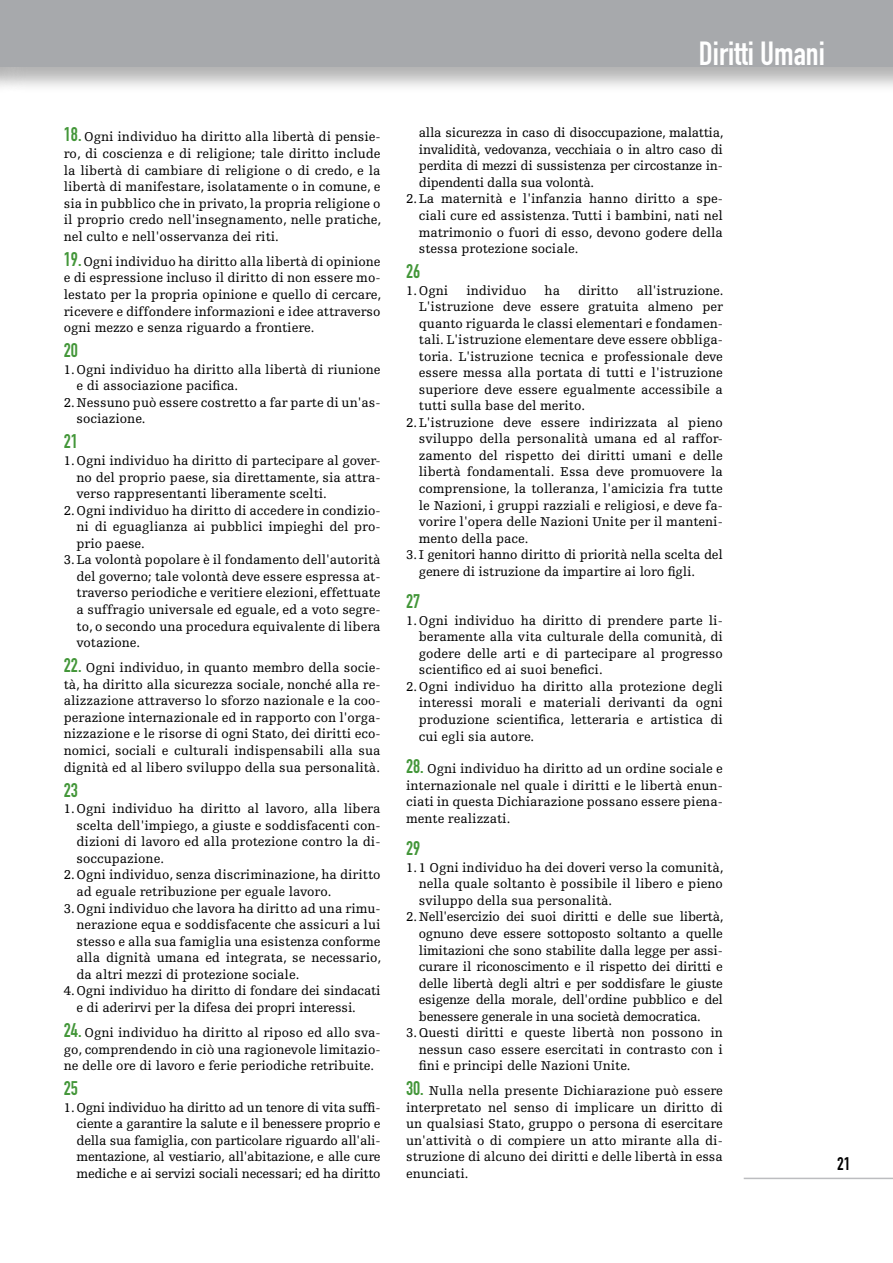
<style>
.page{position:relative;width:893px;height:1263px;background:#fff}
.page>*{position:absolute;margin:0;border:0;box-sizing:border-box;transform-origin:0 0}
.t1{font:33px "DIN Engschrift Std";color:#fff}
.t2{font:19.5px "DIN Engschrift Std";color:#439639}
.t3{font:18px "DIN Engschrift Std";color:#000}
.t4{font:13.5px/16.5px "Egyptienne FLT Std";color:#000;text-align:justify}
.t5{font:13.5px "Egyptienne FLT Std";letter-spacing:-.02em;color:#000}
.s1{font-family:"DIN Engschrift Std";font-size:19.5px;color:#439639}
</style>
<div class="page">
<hr style="left:744px;top:1178px;width:149px;height:1px;background:#bcbdc0">
<div style="left:0;top:0;width:893px;height:93px;background:#000;opacity:.3"></div>
<div style="left:0;top:0;width:893px;height:66px;background:#a7a9ac"></div>
<p class="t4" style="left:64px;top:129px;width:319px"><span class="s1">18.</span> Ogni individuo ha diritto alla libertà di pensie&shy;ro, di coscienza e di religione; tale diritto include la libertà di cambiare di religione o di credo, e la libertà di manifestare, isolatamente o in comune, e sia in pubblico che in privato, la propria religione o il proprio credo nell'insegnamento, nelle pratiche, nel culto e nell'osservanza dei riti.</p>
<p class="t4" style="left:64px;top:253px;width:319px"><span class="s1">19.</span>Ogni individuo ha diritto alla libertà di opinione e di espressione incluso il diritto di non essere mo&shy;lestato per la propria opinione e quello di cercare, ricevere e diffondere informazioni e idee attraverso ogni mezzo e senza riguardo a frontiere.</p>
<h2 class="t2" style="left:64px;top:339px;width:16px">20</h2>
<p class="t4" style="left:64px;top:361px;width:318px">1.Ogni individuo ha diritto alla libertà di riunione</p>
<p class="t4" style="left:77px;top:378px;width:163px">e di associazione pacifica.</p>
<p class="t4" style="left:64px;top:394px;width:318px">2.Nessuno può essere costretto a far parte di un'as-</p>
<p class="t4" style="left:77px;top:411px;width:71px">sociazione.</p>
<h2 class="t2" style="left:64px;top:430px;width:16px">21</h2>
<p class="t4" style="left:64px;top:453px;width:318px">1.Ogni individuo ha diritto di partecipare al gover-</p>
<p class="t4" style="left:77px;top:469px;width:306px">no del proprio paese, sia direttamente, sia attra-</p>
<p class="t4" style="left:77px;top:486px;width:252px">verso rappresentanti liberamente scelti.</p>
<p class="t4" style="left:64px;top:502px;width:318px">2.Ogni individuo ha diritto di accedere in condizio-</p>
<p class="t4" style="left:77px;top:519px;width:306px">ni di eguaglianza ai pubblici impieghi del pro-</p>
<p class="t4" style="left:77px;top:535px;width:70px">prio paese.</p>
<p class="t4" style="left:64px;top:552px;width:318px">3.La volontà popolare è il fondamento dell'autorità</p>
<p class="t4" style="left:77px;top:568px;width:305px">del governo; tale volontà deve essere espressa at-</p>
<p class="t4" style="left:77px;top:585px;width:306px">traverso periodiche e veritiere elezioni, effettuate</p>
<p class="t4" style="left:77px;top:601px;width:306px">a suffragio universale ed eguale, ed a voto segre-</p>
<p class="t4" style="left:77px;top:618px;width:306px">to, o secondo una procedura equivalente di libera</p>
<p class="t4" style="left:77px;top:635px;width:65px">votazione.</p>
<p class="t4" style="left:64px;top:660px;width:318px"><span class="s1">22.</span> Ogni individuo, in quanto membro della socie&shy;tà, ha diritto alla sicurezza sociale, nonché alla re&shy;alizzazione attraverso lo sforzo nazionale e la coo&shy;perazione internazionale ed in rapporto con l'orga&shy;nizzazione e le risorse di ogni Stato, dei diritti eco&shy;nomici, sociali e culturali indispensabili alla sua dignità ed al libero sviluppo della sua personalità.</p>
<h2 class="t2" style="left:64px;top:778px;width:16px">23</h2>
<p class="t4" style="left:64px;top:801px;width:318px">1.Ogni individuo ha diritto al lavoro, alla libera</p>
<p class="t4" style="left:77px;top:817px;width:306px">scelta dell'impiego, a giuste e soddisfacenti con-</p>
<p class="t4" style="left:77px;top:834px;width:305px">dizioni di lavoro ed alla protezione contro la di-</p>
<p class="t4" style="left:77px;top:850px;width:89px">soccupazione.</p>
<p class="t4" style="left:64px;top:867px;width:318px">2.Ogni individuo, senza discriminazione, ha diritto</p>
<p class="t4" style="left:77px;top:883px;width:256px">ad eguale retribuzione per eguale lavoro.</p>
<p class="t4" style="left:64px;top:900px;width:318px">3.Ogni individuo che lavora ha diritto ad una rimu-</p>
<p class="t4" style="left:77px;top:916px;width:305px">nerazione equa e soddisfacente che assicuri a lui</p>
<p class="t4" style="left:77px;top:933px;width:305px">stesso e alla sua famiglia una esistenza conforme</p>
<p class="t4" style="left:77px;top:950px;width:306px">alla dignità umana ed integrata, se necessario,</p>
<p class="t4" style="left:77px;top:966px;width:224px">da altri mezzi di protezione sociale.</p>
<p class="t4" style="left:64px;top:983px;width:318px">4.Ogni individuo ha diritto di fondare dei sindacati</p>
<p class="t4" style="left:77px;top:999px;width:281px">e di aderirvi per la difesa dei propri interessi.</p>
<p class="t4" style="left:64px;top:1024px;width:318px"><span class="s1">24.</span> Ogni individuo ha diritto al riposo ed allo sva&shy;go, comprendendo in ciò una ragionevole limitazio&shy;ne delle ore di lavoro e ferie periodiche retribuite.</p>
<h2 class="t2" style="left:64px;top:1077px;width:16px">25</h2>
<p class="t4" style="left:77px;top:1099px;width:306px;text-indent:-13px">1.Ogni individuo ha diritto ad un tenore di vita suffi&shy;ciente a garantire la salute e il benessere proprio e della sua famiglia, con particolare riguardo all'ali&shy;mentazione, al vestiario, all'abitazione, e alle cure mediche e ai servizi sociali necessari; ed ha diritto</p>
<h1 class="t1" style="left:699px;top:34px;width:128px">Diritti Umani</h1>
<p class="t5" style="left:419px;top:126px;width:306px">alla sicurezza in caso di disoccupazione, malattia,</p>
<p class="t5" style="left:419px;top:142px;width:306px">invalidità, vedovanza, vecchiaia o in altro caso di</p>
<p class="t5" style="left:419px;top:159px;width:306px">perdita di mezzi di sussistenza per circostanze in-</p>
<p class="t5" style="left:419px;top:175px;width:177px">dipendenti dalla sua volontà.</p>
<p class="t4" style="left:406px;top:191px;width:318px">2.La maternità e l'infanzia hanno diritto a spe-</p>
<p class="t4" style="left:419px;top:207px;width:306px">ciali cure ed assistenza. Tutti i bambini, nati nel</p>
<p class="t4" style="left:419px;top:224px;width:306px">matrimonio o fuori di esso, devono godere della</p>
<p class="t4" style="left:419px;top:241px;width:161px">stessa protezione sociale.</p>
<h2 class="t2" style="left:406px;top:260px;width:16px">26</h2>
<p class="t4" style="left:406px;top:282px;width:44px">1.Ogni</p>
<p class="t4" style="left:466px;top:282px;width:62px">individuo</p>
<p class="t4" style="left:545px;top:282px;width:17px">ha</p>
<p class="t4" style="left:578px;top:282px;width:42px">diritto</p>
<p class="t4" style="left:637px;top:282px;width:88px">all'istruzione.</p>
<p class="t4" style="left:419px;top:299px;width:306px">L'istruzione deve essere gratuita almeno per</p>
<p class="t4" style="left:419px;top:315px;width:306px">quanto riguarda le classi elementari e fondamen-</p>
<p class="t4" style="left:419px;top:332px;width:306px">tali. L'istruzione elementare deve essere obbliga-</p>
<p class="t4" style="left:419px;top:348px;width:306px">toria. L'istruzione tecnica e professionale deve</p>
<p class="t4" style="left:419px;top:365px;width:306px">essere messa alla portata di tutti e l'istruzione</p>
<p class="t4" style="left:419px;top:381px;width:306px">superiore deve essere egualmente accessibile a</p>
<p class="t4" style="left:419px;top:398px;width:168px">tutti sulla base del merito.</p>
<p class="t4" style="left:406px;top:414px;width:318px">2.L'istruzione deve essere indirizzata al pieno</p>
<p class="t4" style="left:419px;top:431px;width:306px">sviluppo della personalità umana ed al raffor-</p>
<p class="t4" style="left:419px;top:447px;width:306px">zamento del rispetto dei diritti umani e delle</p>
<p class="t4" style="left:419px;top:464px;width:305px">libertà fondamentali. Essa deve promuovere la</p>
<p class="t4" style="left:419px;top:480px;width:305px">comprensione, la tolleranza, l'amicizia fra tutte</p>
<p class="t4" style="left:419px;top:497px;width:305px">le Nazioni, i gruppi razziali e religiosi, e deve fa-</p>
<p class="t4" style="left:419px;top:513px;width:305px">vorire l'opera delle Nazioni Unite per il manteni-</p>
<p class="t4" style="left:419px;top:530px;width:111px">mento della pace.</p>
<p class="t4" style="left:406px;top:547px;width:318px">3.I genitori hanno diritto di priorità nella scelta del</p>
<p class="t4" style="left:419px;top:563px;width:278px">genere di istruzione da impartire ai loro figli.</p>
<h2 class="t2" style="left:406px;top:590px;width:16px">27</h2>
<p class="t4" style="left:406px;top:612px;width:318px">1.Ogni individuo ha diritto di prendere parte li-</p>
<p class="t4" style="left:419px;top:629px;width:306px">beramente alla vita culturale della comunità, di</p>
<p class="t4" style="left:419px;top:645px;width:305px">godere delle arti e di partecipare al progresso</p>
<p class="t4" style="left:419px;top:662px;width:185px">scientifico ed ai suoi benefici.</p>
<p class="t4" style="left:406px;top:678px;width:318px">2.Ogni individuo ha diritto alla protezione degli</p>
<p class="t4" style="left:419px;top:695px;width:305px">interessi morali e materiali derivanti da ogni</p>
<p class="t4" style="left:419px;top:711px;width:306px">produzione scientifica, letteraria e artistica di</p>
<p class="t4" style="left:419px;top:728px;width:117px">cui egli sia autore.</p>
<p class="t4" style="left:406px;top:761px;width:318px"><span class="s1">28.</span> Ogni individuo ha diritto ad un ordine sociale e internazionale nel quale i diritti e le libertà enun&shy;ciati in questa Dichiarazione possano essere piena&shy;mente realizzati.</p>
<h2 class="t2" style="left:406px;top:837px;width:16px">29</h2>
<p class="t4" style="left:406px;top:859px;width:319px">1.1 Ogni individuo ha dei doveri verso la comunità,</p>
<p class="t4" style="left:419px;top:876px;width:305px">nella quale soltanto è possibile il libero e pieno</p>
<p class="t4" style="left:419px;top:892px;width:195px">sviluppo della sua personalità.</p>
<p class="t5" style="left:406px;top:910px;width:319px">2.Nell'esercizio dei suoi diritti e delle sue libertà,</p>
<p class="t5" style="left:419px;top:926px;width:305px">ognuno deve essere sottoposto soltanto a quelle</p>
<p class="t5" style="left:419px;top:943px;width:305px">limitazioni che sono stabilite dalla legge per assi-</p>
<p class="t5" style="left:419px;top:959px;width:306px">curare il riconoscimento e il rispetto dei diritti e</p>
<p class="t5" style="left:419px;top:976px;width:306px">delle libertà degli altri e per soddisfare le giuste</p>
<p class="t5" style="left:419px;top:992px;width:306px">esigenze della morale, dell'ordine pubblico e del</p>
<p class="t5" style="left:419px;top:1009px;width:283px">benessere generale in una società democratica.</p>
<p class="t4" style="left:406px;top:1025px;width:318px">3.Questi diritti e queste libertà non possono in</p>
<p class="t4" style="left:419px;top:1041px;width:306px">nessun caso essere esercitati in contrasto con i</p>
<p class="t4" style="left:419px;top:1058px;width:213px">fini e principi delle Nazioni Unite.</p>
<p class="t4" style="left:406px;top:1083px;width:318px"><span class="s1">30.</span> Nulla nella presente Dichiarazione può essere interpretato nel senso di implicare un diritto di un qualsiasi Stato, gruppo o persona di esercitare un'attività o di compiere un atto mirante alla di&shy;struzione di alcuno dei diritti e delle libertà in essa enunciati.</p>
<h3 class="t3" style="left:837px;top:1153px;width:15px">21</h3>
</div>
